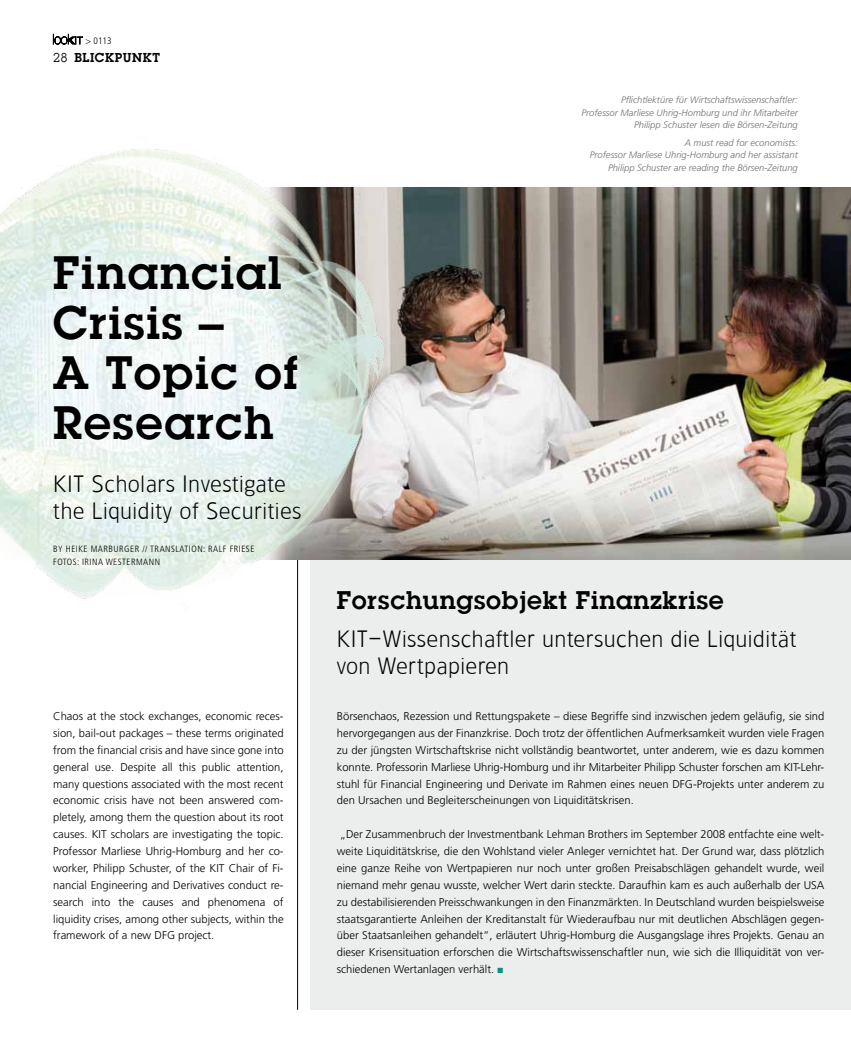
<style>
.page{position:relative;width:851px;height:1063px;background:#fff}
.page>*{position:absolute;margin:0;border:0;box-sizing:border-box;transform-origin:0 0}
.t1{font:600 48.75px/50px "Lubalin Graph";letter-spacing:.035em;color:#000}
.t2{font:600 26.5px "Lubalin Graph";letter-spacing:.03em;color:#000}
.t3{font:300 22.5px/27.5px "TF Forever";letter-spacing:.045em;color:#000}
.t4{font:600 13.5px "Lubalin Graph";letter-spacing:.04em;color:#000}
.t5{font:300 11.25px/16.9px "Frutiger";color:#000;text-align:justify}
.t6{font:italic 300 9.38px/12.5px "Frutiger";color:#707172;text-align:right}
.t7{font:300 condensed 9.38px "Frutiger";color:#000}
.t8{font:300 condensed 9px/13.8px "Frutiger";letter-spacing:.055em;color:#000}
.s1{font-weight:400}
.s2{color:#00957e}
</style>
<div class="page">
<div style="left:310px;top:560px;width:540px;height:450px;background:#eceded"></div>
<hr style="left:297px;top:560px;width:1px;height:450px;background:#000">
<img style="left:400px;top:188px;width:450px;height:372px">
<img style="left:0;top:149px;width:400px;height:488px">
<svg style="left:53px;top:34px;width:30px;height:10px"></svg>
<p class="t7" style="left:86px;top:36px;width:27px">&gt; 0113</p>
<p class="t4" style="left:53px;top:49px;width:105px"><span class="s1">28</span> Blickpunkt</p>
<h1 class="t1" style="left:53px;top:248px;width:246px">Financial<br>Crisis –<br>A Topic of<br>Research</h1>
<h3 class="t3" style="left:53px;top:470px;width:249px">KIT Scholars Investigate the Liquidity of Securities</h3>
<p class="t8" style="left:53px;top:542px;width:203px">BY HEIKE MARBURGER // TRANSLATION: RALF FRIESE<br>FOTOS: I RINA WESTERMANN</p>
<p class="t5" style="left:53px;top:708px;width:232px">Chaos at the stock exchanges, economic reces&shy;sion, bail-out packages – these terms originated from the financial crisis and have since gone into general use. Despite all this public attention, many questions associated with the most recent economic crisis have not been answered com&shy;pletely, among them the question about its root causes. KIT scholars are investigating the topic.<br>Professor Marliese Uhrig-Homburg and her co&shy;worker, Philipp Schuster, of the KIT Chair of Fi&shy;nancial Engineering and Derivatives conduct re&shy;search into the causes and phenomena of liquidity crises, among other subjects, within the framework of a new DFG project.</p>
<p class="t6" style="left:581px;top:93px;width:218px">Pflichtlektüre für Wirtschaftswissenschaftler:<br>Professor Marliese Uhrig-Homburg und ihr Mitarbeiter<br>Philipp Schuster lesen die Börsen-Zeitung</p>
<p class="t6" style="left:589px;top:136px;width:209px">A must read for economists:<br>Professor Marliese Uhrig-Homburg and her assistant<br>Philipp Schuster are reading the Börsen-Zeitung</p>
<h2 class="t2" style="left:337px;top:584px;width:388px">Forschungsobjekt Finanzkrise</h2>
<h3 class="t3" style="left:337px;top:625px;width:460px">KIT–Wissenschaftler untersuchen die Liquidität von Wertpapieren</h3>
<p class="t5" style="left:337px;top:708px;width:489px">Börsenchaos, Rezession und Rettungspakete – diese Begriffe sind inzwischen jedem geläufig, sie sind hervorgegangen aus der Finanzkrise. Doch trotz der öffentlichen Aufmerksamkeit wurden viele Fragen zu der jüngsten Wirtschaftskrise nicht vollständig beantwortet, unter anderem, wie es dazu kommen konnte. Professorin Marliese Uhrig-Homburg und ihr Mitarbeiter Philipp Schuster forschen am KIT-Lehr&shy;stuhl für Financial Engineering und Derivate im Rahmen eines neuen DFG-Projekts unter anderem zu den Ursachen und Begleiterscheinungen von Liquiditätskrisen.</p>
<p class="t5" style="left:337px;top:826px;width:489px">„Der Zusammenbruch der Investmentbank Lehman Brothers im September 2008 entfachte eine welt&shy;weite Liquiditätskrise, die den Wohlstand vieler Anleger vernichtet hat. Der Grund war, dass plötzlich eine ganze Reihe von Wertpapieren nur noch unter großen Preisabschlägen gehandelt wurde, weil niemand mehr genau wusste, welcher Wert darin steckte. Daraufhin kam es auch außerhalb der USA zu destabilisierenden Preisschwankungen in den Finanzmärkten. In Deutschland wurden beispielsweise staatsgarantierte Anleihen der Kreditanstalt für Wiederaufbau nur mit deutlichen Abschlägen gegen&shy;über Staatsanleihen gehandelt“, erläutert Uhrig-Homburg die Ausgangslage ihres Projekts. Genau an dieser Krisensituation erforschen die Wirtschaftswissenschaftler nun, wie sich die Illiquidität von ver&shy;schiedenen Wertanlagen verhält. <span class="s2">■</span></p>
</div>
